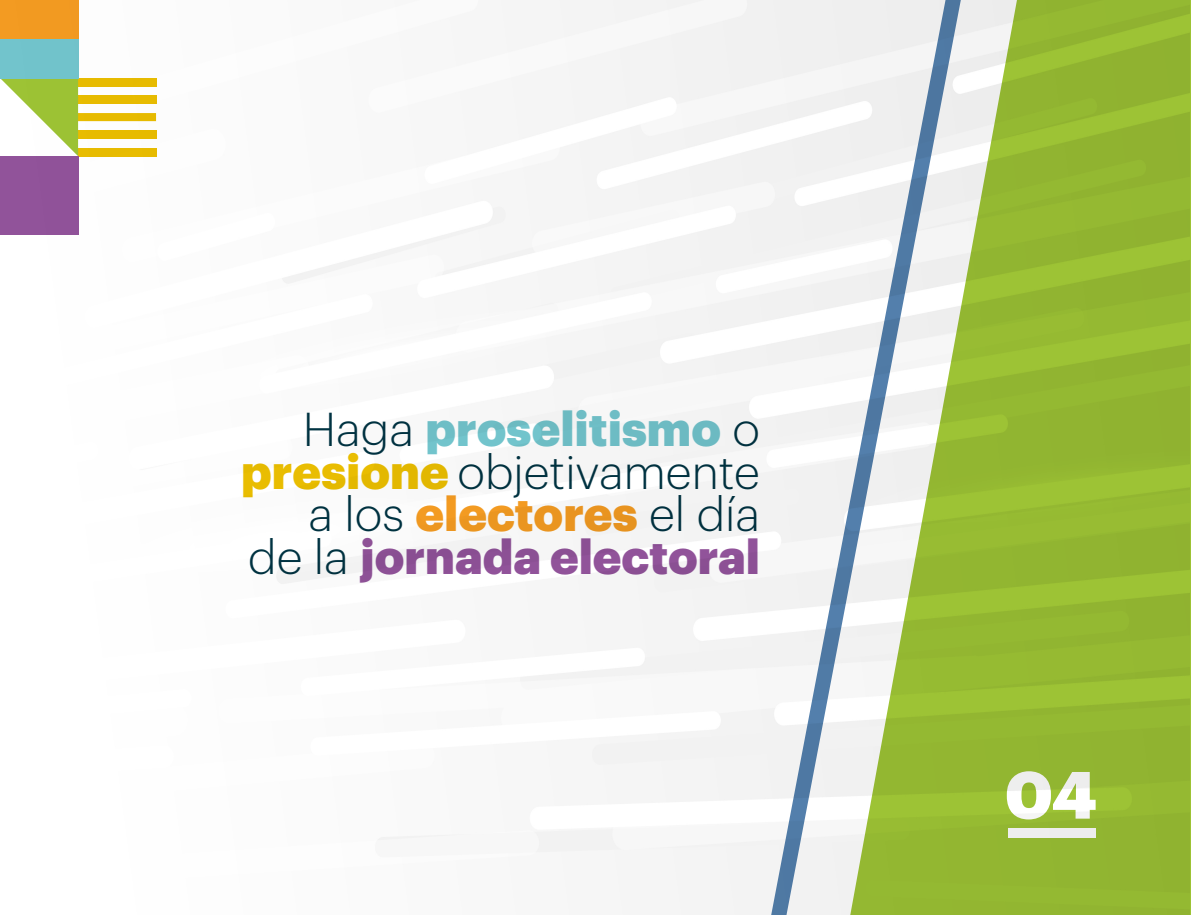
<style>
.page{position:relative;width:1191px;height:915px;background:#fff}
.page>*{position:absolute;margin:0;border:0;box-sizing:border-box;transform-origin:0 0}
.t1{font:900 65.25px "Graphik";color:#fff}
.t2{font:900 47.4px "Graphik";color:#91539a}
.t3{font:900 47.4px "Graphik";color:#72c4cc}
.t4{font:300 46.5px/42.5px "Graphik";color:#013342;text-align:right}
.s1{font-weight:300;font-size:46.5px;color:#013342}
.s2{font-weight:900;font-size:47.4px;color:#e9bd01}
.s3{font-weight:900;font-size:47.4px;color:#f39b22}
</style>
<div class="page">
<div style="left:0;top:39px;width:78px;height:39px;background:#72c4cc"></div>
<div style="left:0;top:0;width:78px;height:39px;background:#f39b22"></div>
<div style="left:0;top:156px;width:78px;height:78px;background:#91539a"></div>
<img style="left:3px;top:0;width:1186px;height:914px">
<p class="t3" style="left:303px;top:392px;width:458px"><span class="s1">Haga</span> proselitismo <span class="s1">o</span></p>
<p class="t4" style="left:241px;top:447px;width:520px"><span class="s2">presione</span> objetivamente a los <span class="s3">electores</span> el día</p>
<p class="t2" style="left:248px;top:519px;width:513px"><span class="s1">de la</span> jornada electoral</p>
<h1 class="t1" style="left:1004px;top:743px;width:94px">04</h1>
</div>
